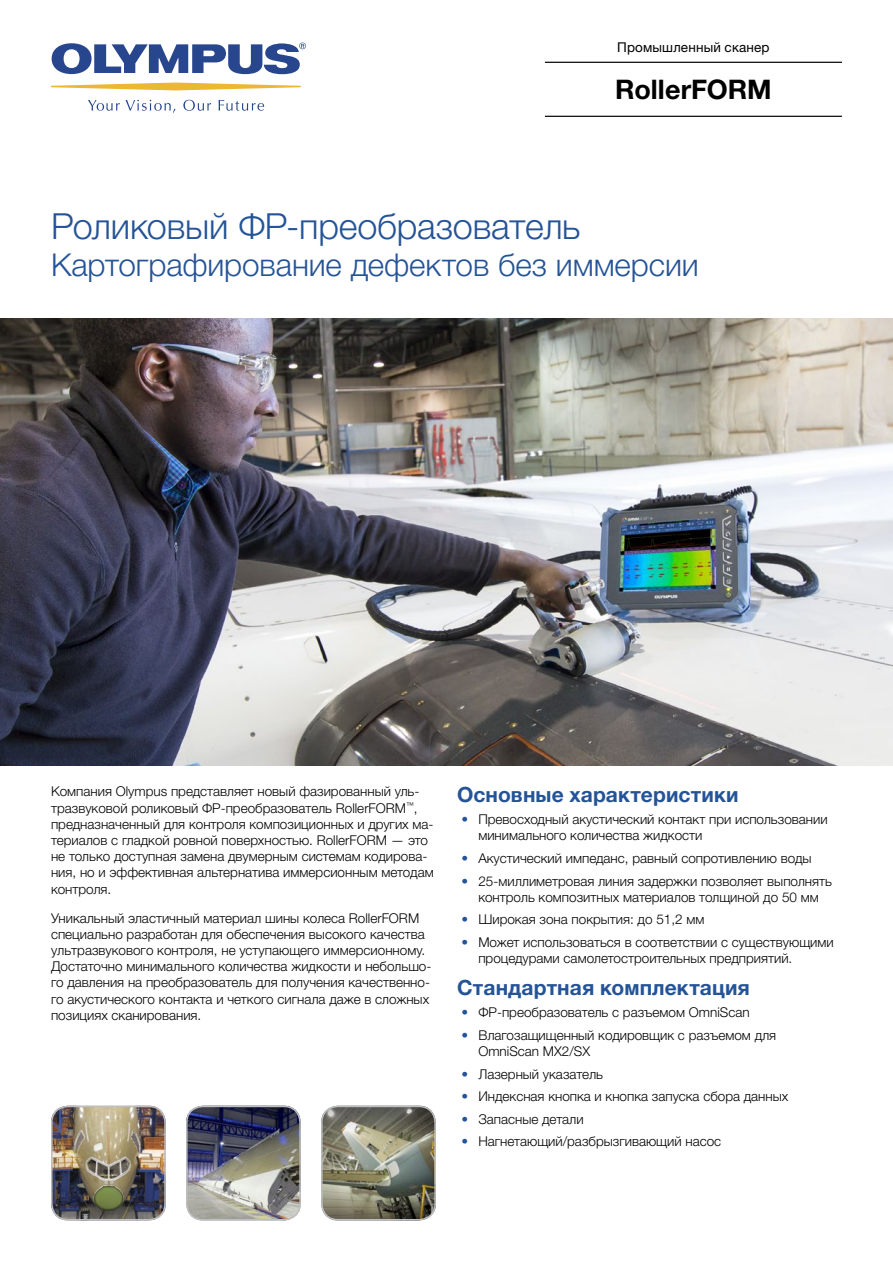
<style>
.page{position:relative;width:893px;height:1263px;background:#fff}
.page>*{position:absolute;margin:0;border:0;box-sizing:border-box;transform-origin:0 0}
.Cover_Title_1{font:300 36px "Helvetica Neue LTW1 G";letter-spacing:-.005em;color:#245397}
.Title_1{font:300 31.5px "Helvetica Neue LTW1 G";letter-spacing:-.005em;color:#245397}
.Title_0{font:700 27px "Helvetica Neue LTW1 G";color:#000}
.Title_2{font:700 21px "Helvetica Neue LTW1 G";letter-spacing:.005em;color:#245397}
.Text{font:300 13.5px/16.2px "Helvetica Neue LTW1 G";color:#000}
.Title_00{font:13.5px "Helvetica Neue LTW1 G";letter-spacing:.01em;color:#000}
.s1{color:#245397}
</style>
<div class="page">
<svg style="left:51px;top:83px;width:250px;height:7px"></svg>
<svg style="left:88px;top:100px;width:87px;height:13px"></svg>
<svg style="left:183px;top:100px;width:28px;height:11px"></svg>
<svg style="left:219px;top:100px;width:45px;height:11px"></svg>
<svg style="left:52px;top:43px;width:254px;height:31px"></svg>
<img style="left:0;top:319px;width:893px;height:446px">
<img style="left:51px;top:1106px;width:115px;height:114px">
<div style="left:51px;top:1106px;width:115px;height:114px;border:2px solid #bdbec1;border-radius:16px"></div>
<img style="left:321px;top:1106px;width:115px;height:114px">
<div style="left:321px;top:1106px;width:115px;height:114px;border:2px solid #bdbec1;border-radius:16px"></div>
<img style="left:186px;top:1106px;width:115px;height:114px">
<div style="left:186px;top:1106px;width:115px;height:114px;border:2px solid #bdbec1;border-radius:16px"></div>
<hr style="left:545px;top:62px;width:297px;height:1px;background:#000">
<hr style="left:545px;top:116px;width:297px;height:1px;background:#000">
<p class="Title_00" style="left:617px;top:39px;width:154px">Промышленный сканер</p>
<p class="Title_0" style="left:615px;top:73px;width:158px">RollerFORM</p>
<p class="Cover_Title_1" style="left:51px;top:204px;width:531px">Роликовый ФР-преобразователь</p>
<p class="Title_1" style="left:51px;top:246px;width:649px">Картографирование дефектов без иммерсии</p>
<p class="Text" style="left:51px;top:783px;width:384px">Компания Olympus представляет новый фазированный уль&shy;тразвуковой роликовый ФР-преобразователь RollerFORM<sup>™</sup>, предназначенный для контроля композиционных и других ма&shy;териалов с гладкой ровной поверхностью. RollerFORM — это не только доступная замена двумерным системам кодирова&shy;ния, но и эффективная альтернатива иммерсионным методам контроля.</p>
<p class="Text" style="left:51px;top:909px;width:382px">Уникальный эластичный материал шины колеса RollerFORM специально разработан для обеспечения высокого качества ультразвукового контроля, не уступающего иммерсионному.<br>Достаточно минимального количества жидкости и небольшо&shy;го давления на преобразователь для получения качественно&shy;го акустического контакта и четкого сигнала даже в сложных позициях сканирования.</p>
<p class="Title_2" style="left:457px;top:781px;width:283px">Основные характеристики</p>
<p class="Text" style="left:478px;top:811px;width:351px;text-indent:-17px"><span class="s1">•</span> Превосходный акустический контакт при использовании минимального количества жидкости</p>
<p class="Text" style="left:461px;top:850px;width:352px"><span class="s1">•</span> Акустический импеданс, равный сопротивлению воды</p>
<p class="Text" style="left:461px;top:873px;width:372px;text-align:center"><span class="s1">•</span> 25-миллиметровая линия задержки позволяет выполнять контроль композитных материалов толщиной до 50 мм</p>
<p class="Text" style="left:461px;top:911px;width:245px"><span class="s1">•</span> Широкая зона покрытия: до 51,2 мм</p>
<p class="Text" style="left:478px;top:934px;width:357px;text-indent:-17px"><span class="s1">•</span> Может использоваться в соответствии с существующими процедурами самолетостроительных предприятий.</p>
<p class="Title_2" style="left:457px;top:974px;width:294px">Стандартная комплектация</p>
<p class="Text" style="left:461px;top:1004px;width:290px"><span class="s1">•</span> ФР-преобразователь с разъемом OmniScan</p>
<p class="Text" style="left:478px;top:1027px;width:299px;text-indent:-17px"><span class="s1">•</span> Влагозащищенный кодировщик с разъемом для<br>OmniScan MX2/SX</p>
<p class="Text" style="left:461px;top:1066px;width:143px"><span class="s1">•</span> Лазерный указатель</p>
<p class="Text" style="left:461px;top:1088px;width:328px"><span class="s1">•</span> Индексная кнопка и кнопка запуска сбора данных</p>
<p class="Text" style="left:461px;top:1111px;width:124px"><span class="s1">•</span> Запасные детали</p>
<p class="Text" style="left:461px;top:1133px;width:261px"><span class="s1">•</span> Нагнетающий/разбрызгивающий насос</p>
</div>
